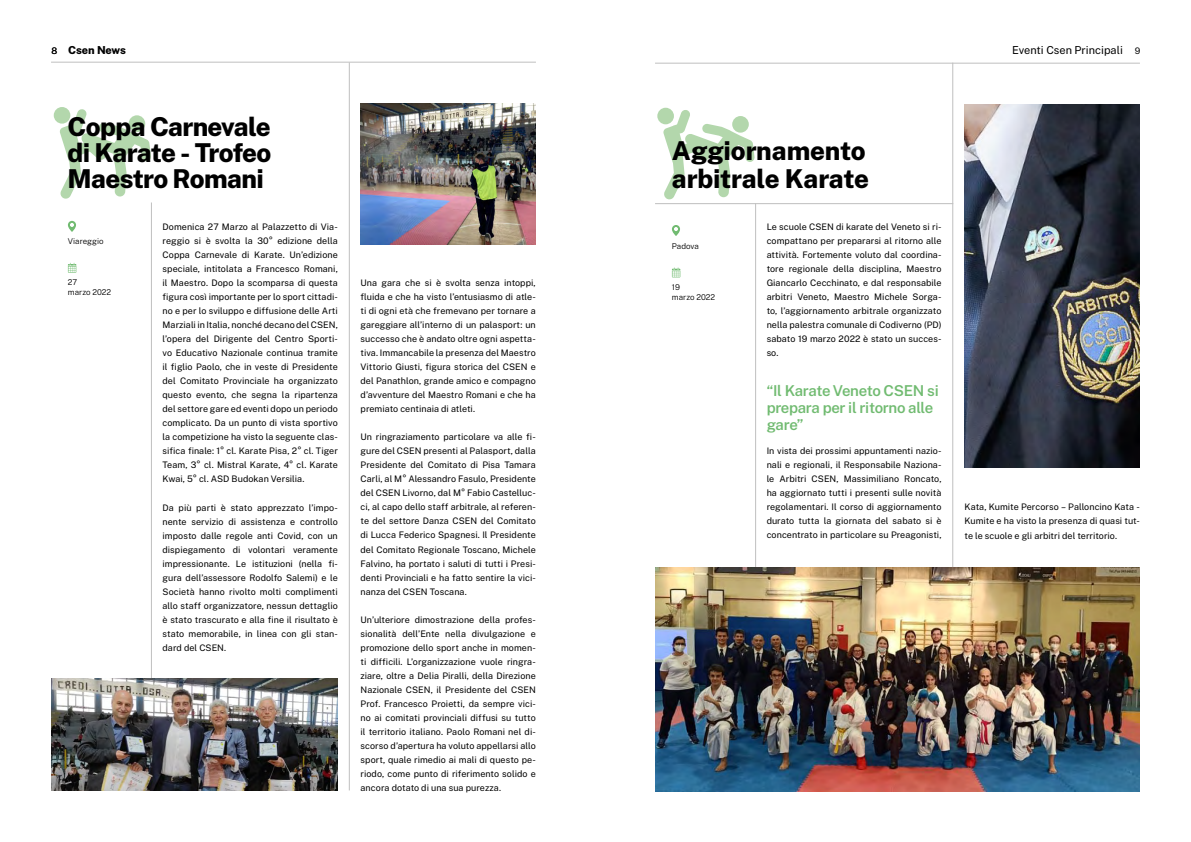
<style>
.page{position:relative;width:1191px;height:842px;background:#fff}
.page>*{position:absolute;margin:0;border:0;box-sizing:border-box;transform-origin:0 0}
.t1{font:800 26px/26px "Public Sans";letter-spacing:-.025em;color:#000;text-align:justify}
.t2{font:800 26px/28px "Public Sans";letter-spacing:-.005em;color:#000}
.t3{font:600 15px/17px "Public Sans";letter-spacing:-.02em;color:#71bb71}
.t4{font:11px "Public Sans";color:#000}
.t5{font:800 11px "Public Sans";letter-spacing:-.01em;color:#000}
.t6{font:9px/14px "Public Sans";letter-spacing:.005em;color:#000;text-align:justify}
.t7{font:300 8px/10px "Public Sans";color:#000}
.s1{font-weight:400;font-size:9px}
.s2{font-size:9px}
</style>
<div class="page">
<div style="left:657px;top:108px;width:17px;height:16px;background:#b3d7ac;border-radius:50%"></div>
<svg style="left:663px;top:109px;width:92px;height:90px"></svg>
<div style="left:54px;top:107px;width:16px;height:17px;background:#b3d7ac;border-radius:50%"></div>
<svg style="left:59px;top:109px;width:92px;height:90px"></svg>
<svg style="left:68px;top:263px;width:8px;height:10px"></svg>
<hr style="left:151px;top:202px;width:1px;height:588px;background:#bfbfbf">
<svg style="left:68px;top:221px;width:8px;height:11px"></svg>
<img style="left:51px;top:678px;width:287px;height:113px">
<hr style="left:349px;top:62px;width:1px;height:728px;background:#bfbfbf">
<img style="left:360px;top:104px;width:176px;height:140px">
<hr style="left:755px;top:203px;width:1px;height:589px;background:#bfbfbf">
<hr style="left:952px;top:63px;width:1px;height:729px;background:#bfbfbf">
<svg style="left:672px;top:225px;width:8px;height:11px"></svg>
<svg style="left:672px;top:267px;width:8px;height:10px"></svg>
<hr style="left:655px;top:203px;width:298px;height:1px;background:#bfbfbf">
<img style="left:655px;top:567px;width:485px;height:225px">
<hr style="left:655px;top:63px;width:485px;height:1px;background:#bfbfbf">
<hr style="left:51px;top:62px;width:485px;height:1px;background:#bfbfbf">
<img style="left:964px;top:104px;width:176px;height:364px">
<p class="t5" style="left:52px;top:42px;width:76px"><span class="s1">8</span> Csen News</p>
<p class="t4" style="left:1012px;top:42px;width:130px">Eventi Csen Principali <span class="s2">9</span></p>
<h1 class="t1" style="left:68px;top:112px;width:205px">Coppa Carnevale di Karate - Trofeo Maestro Romani</h1>
<p class="t6" style="left:163px;top:220px;width:177px">Domenica 27 Marzo al Palazzetto di Via&shy;reggio si è svolta la 30° edizione della Coppa Carnevale di Karate. Un’edizione speciale, intitolata a Francesco Romani, il Maestro. Dopo la scomparsa di questa figura così importante per lo sport cittadi&shy;no e per lo sviluppo e diffusione delle Arti Marziali in Italia, nonché decano del CSEN, l’opera del Dirigente del Centro Sporti&shy;vo Educativo Nazionale continua tramite il figlio Paolo, che in veste di Presidente del Comitato Provinciale ha organizzato questo evento, che segna la ripartenza del settore gare ed eventi dopo un periodo complicato. Da un punto di vista sportivo la competizione ha visto la seguente clas&shy;sifica finale: 1° cl. Karate Pisa, 2° cl. Tiger Team, 3° cl. Mistral Karate, 4° cl. Karate Kwai, 5° cl. ASD Budokan Versilia.</p>
<p class="t6" style="left:163px;top:500px;width:177px">Da più parti è stato apprezzato l’impo&shy;nente servizio di assistenza e controllo imposto dalle regole anti Covid, con un dispiegamento di volontari veramente impressionante. Le istituzioni (nella fi&shy;gura dell’assessore Rodolfo Salemi) e le Società hanno rivolto molti complimenti allo staff organizzatore, nessun dettaglio è stato trascurato e alla fine il risultato è stato memorabile, in linea con gli stan&shy;dard del CSEN.</p>
<p class="t7" style="left:68px;top:235px;width:37px">Viareggio</p>
<p class="t7" style="left:68px;top:277px;width:45px">27<br>marzo 2022</p>
<p class="t6" style="left:360px;top:276px;width:177px">Una gara che si è svolta senza intoppi, fluida e che ha visto l’entusiasmo di atle&shy;ti di ogni età che fremevano per tornare a gareggiare all’interno di un palasport: un successo che è andato oltre ogni aspetta&shy;tiva. Immancabile la presenza del Maestro Vittorio Giusti, figura storica del CSEN e del Panathlon, grande amico e compagno d’avventure del Maestro Romani e che ha premiato centinaia di atleti.</p>
<p class="t6" style="left:360px;top:430px;width:177px">Un ringraziamento particolare va alle fi&shy;gure del CSEN presenti al Palasport, dalla Presidente del Comitato di Pisa Tamara Carli, al M° Alessandro Fasulo, Presidente del CSEN Livorno, dal M° Fabio Castelluc&shy;ci, al capo dello staff arbitrale, al referen&shy;te del settore Danza CSEN del Comitato di Lucca Federico Spagnesi. Il Presidente del Comitato Regionale Toscano, Michele Falvino, ha portato i saluti di tutti i Presi&shy;denti Provinciali e ha fatto sentire la vici&shy;nanza del CSEN Toscana.</p>
<p class="t6" style="left:360px;top:612px;width:177px">Un’ulteriore dimostrazione della profes&shy;sionalità dell’Ente nella divulgazione e promozione dello sport anche in momen&shy;ti difficili. L’organizzazione vuole ringra&shy;ziare, oltre a Delia Piralli, della Direzione Nazionale CSEN, il Presidente del CSEN Prof. Francesco Proietti, da sempre vici&shy;no ai comitati provinciali diffusi su tutto il territorio italiano. Paolo Romani nel di&shy;scorso d’apertura ha voluto appellarsi allo sport, quale rimedio ai mali di questo pe&shy;riodo, come punto di riferimento solido e ancora dotato di una sua purezza.</p>
<h1 class="t2" style="left:672px;top:135px;width:199px">Aggiornamento arbitrale Karate</h1>
<p class="t6" style="left:766px;top:220px;width:176px">Le scuole CSEN di karate del Veneto si ri&shy;compattano per prepararsi al ritorno alle attività. Fortemente voluto dal coordina&shy;tore regionale della disciplina, Maestro Giancarlo Cecchinato, e dal responsabile arbitri Veneto, Maestro Michele Sorga&shy;to, l’aggiornamento arbitrale organizzato nella palestra comunale di Codiverno (PD) sabato 19 marzo 2022 è stato un succes&shy;so.</p>
<p class="t7" style="left:672px;top:241px;width:28px">Padova</p>
<p class="t7" style="left:672px;top:282px;width:45px">19<br>marzo 2022</p>
<h2 class="t3" style="left:766px;top:381px;width:174px">“Il Karate Veneto CSEN si prepara per il ritorno alle gare”</h2>
<p class="t6" style="left:766px;top:444px;width:176px">In vista dei prossimi appuntamenti nazio&shy;nali e regionali, il Responsabile Naziona&shy;le Arbitri CSEN, Massimiliano Roncato, ha aggiornato tutti i presenti sulle novità regolamentari. Il corso di aggiornamento durato tutta la giornata del sabato si è concentrato in particolare su Preagonisti,</p>
<p class="t6" style="left:964px;top:500px;width:177px">Kata, Kumite Percorso – Palloncino Kata - Kumite e ha visto la presenza di quasi tut&shy;te le scuole e gli arbitri del territorio.</p>
</div>
